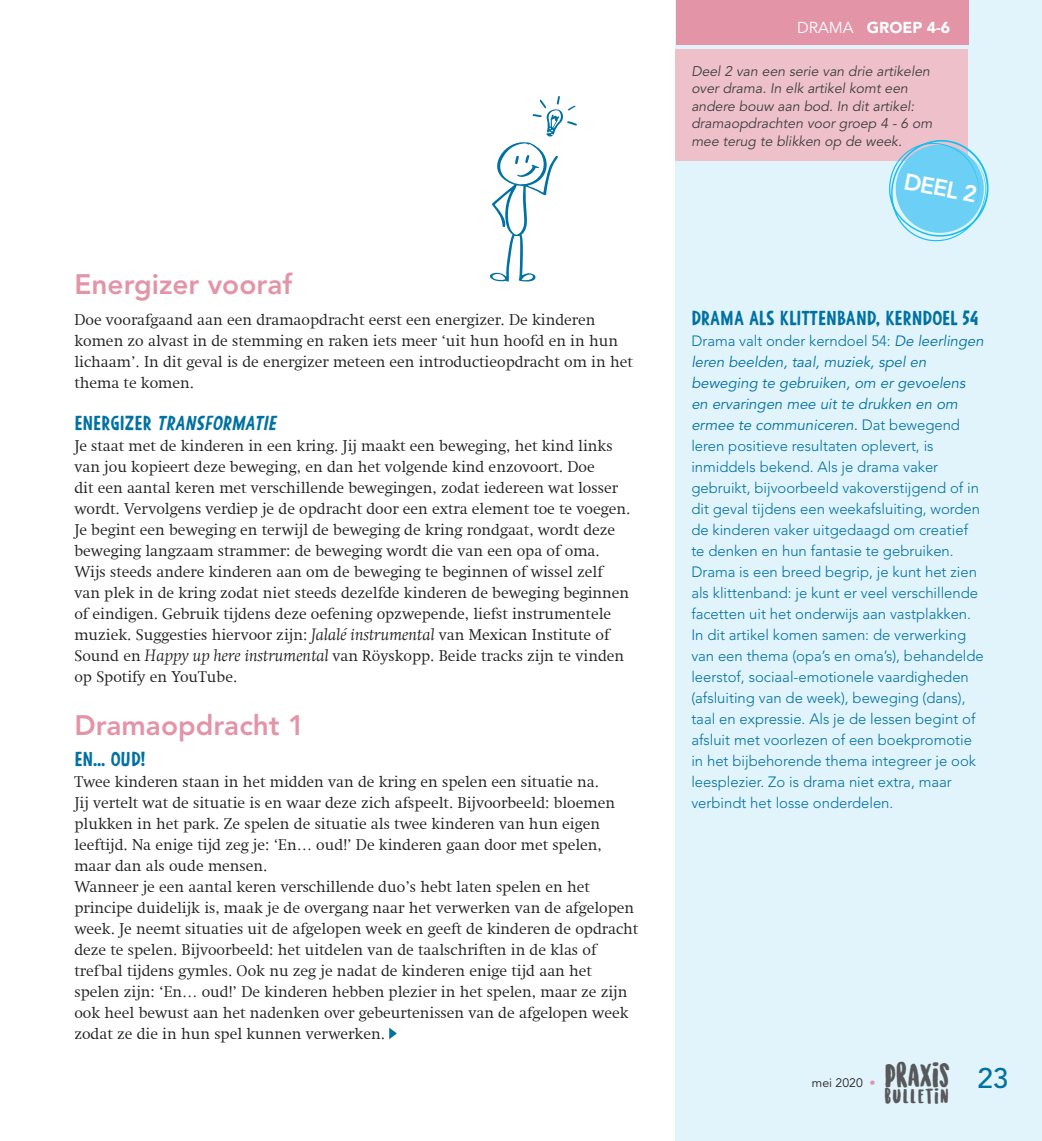
<style>
.page{position:relative;width:1042px;height:1141px;background:#fff}
.page>*{position:absolute;margin:0;border:0;box-sizing:border-box;transform-origin:0 0}
.t1{font:31.15px "Sunrise International";letter-spacing:.02em;color:#57585a}
.artikel_kop_2{font:800 28px "Avenir LT Std";color:#e394a7}
.t2{font:500 28px "Avenir LT Std";color:#0071a3}
.rubriek_lopend{font:800 23.1px "Avenir LT Std";color:#fff}
.artikel_kop{font:700 19.25px "Argone";color:#0071a3}
.artikel_kop-2{font:italic 700 19.25px "Argone";color:#0071a3}
.t3{font:19.25px "Sunrise International";letter-spacing:.1em;color:#57585a}
.artikel_lopend{font:300 15.75px/21px "Swift Com";color:#231f20}
.t4{font:900 15.75px "Avenir LT Std";color:#fff}
.kader{font:300 14.88px/21px "Avenir LT Std";color:#0071a3}
.nav_doel{font:italic 14px/17.5px "Avenir LT Std";color:#3e3e3f}
.rubriek_lopend-2{font:12.25px "Avenir LT Std";color:#231f20}
.s1{font-style:normal}
.s2{font-style:italic;font-size:16.62px}
.s3{font-weight:400}
.s4{font-weight:400;font-style:italic}
.s5{color:#e394a7}
</style>
<div class="page">
<div style="left:676px;top:0;width:366px;height:1141px;background:#e1f3fb"></div>
<div style="left:675px;top:50px;width:292px;height:111px;background:#eec1ca"></div>
<div style="left:676px;top:0;width:292px;height:45px;background:#e394a7"></div>
<svg style="left:889px;top:139px;width:100px;height:103px"></svg>
<svg style="left:389px;top:1028px;width:8px;height:11px"></svg>
<svg style="left:490px;top:96px;width:87px;height:186px"></svg>
<p class="artikel_kop_2" style="left:74px;top:267px;width:219px">Energizer vooraf</p>
<p class="artikel_lopend" style="left:74px;top:310px;width:560px">Doe voorafgaand aan een dramaopdracht eerst een energizer. De kinderen komen zo alvast in de stemming en raken iets meer ‘uit hun hoofd en in hun lichaam’. In dit geval is de energizer meteen een introductieopdracht om in het thema te komen.</p>
<p class="artikel_kop-2" style="left:74px;top:412px;width:207px"><span class="s1">E N E R G I Z E R</span> TRANSFORMATIE</p>
<p class="artikel_lopend" style="left:74px;top:436px;width:557px">Je staat met de kinderen in een kring. Jij maakt een beweging, het kind links van jou kopieert deze beweging, en dan het volgende kind enzovoort. Doe<br>dit een aantal keren met verschillende bewegingen, zodat iedereen wat losser wordt. Vervolgens verdiep je de opdracht door een extra element toe te voegen.<br>Je begint een beweging en terwijl de beweging de kring rondgaat, wordt deze beweging langzaam strammer: de beweging wordt die van een opa of oma.<br>Wijs steeds andere kinderen aan om de beweging te beginnen of wissel zelf van plek in de kring zodat niet steeds dezelfde kinderen de beweging beginnen of eindigen. Gebruik tijdens deze oefening opzwepende, liefst instrumentele muziek. Suggesties hiervoor zijn: <span class="s2">Jalalé instrumental</span> van Mexican Institute of Sound en <span class="s2">Happy up here instrumental</span> van Röyskopp. Beide tracks zijn te vinden op Spotify en YouTube.</p>
<p class="artikel_kop_2" style="left:74px;top:708px;width:232px">Dramaopdracht 1</p>
<p class="artikel_kop" style="left:74px;top:748px;width:72px">EN… OUD!</p>
<p class="artikel_lopend" style="left:74px;top:772px;width:542px">Twee kinderen staan in het midden van de kring en spelen een situatie na.<br>Jij vertelt wat de situatie is en waar deze zich afspeelt. Bijvoorbeeld: bloemen plukken in het park. Ze spelen de situatie als twee kinderen van hun eigen leeftijd. Na enige tijd zeg je: ‘En… oud!’ De kinderen gaan door met spelen, maar dan als oude mensen.</p>
<p class="artikel_lopend" style="left:74px;top:877px;width:565px">Wanneer je een aantal keren verschillende duo’s hebt laten spelen en het principe duidelijk is, maak je de overgang naar het verwerken van de afgelopen week. Je neemt situaties uit de afgelopen week en geeft de kinderen de opdracht deze te spelen. Bijvoorbeeld: het uitdelen van de taalschriften in de klas of trefbal tijdens gymles. Ook nu zeg je nadat de kinderen enige tijd aan het spelen zijn: ‘En… oud!’ De kinderen hebben plezier in het spelen, maar ze zijn ook heel bewust aan het nadenken over gebeurtenissen van de afgelopen week zodat ze die in hun spel kunnen verwerken.</p>
<p class="t4" style="left:797px;top:18px;width:155px"><span class="s3">DRAMA</span> GROEP 4-6</p>
<p class="t4" style="left:927px;top:18px;width:24px">1 8</p>
<p class="nav_doel" style="left:691px;top:63px;width:243px">Deel 2 van een serie van drie artikelen over drama. In elk artikel komt een andere bouw aan bod. In dit artikel: dramaopdrachten voor groep 4 - 6 om mee terug te blikken op de week.</p>
<p class="rubriek_lopend" style="left:907px;top:167px;width:75px;rotate:11deg">DEEL 2</p>
<p class="artikel_kop" style="left:691px;top:307px;width:289px">DRAMA ALS KLITTENBAND, KERNDOEL 54</p>
<p class="kader" style="left:691px;top:331px;width:294px">Drama valt onder kerndoel 54: <span class="s4">De leerlingen leren beelden, taal, muziek, spel en beweging te gebruiken, om er gevoelens en ervaringen mee uit te drukken en om ermee te communiceren.</span> Dat bewegend leren positieve resultaten oplevert, is inmiddels bekend. Als je drama vaker gebruikt, bijvoorbeeld vakoverstijgend of in dit geval tijdens een weekafsluiting, worden de kinderen vaker uitgedaagd om creatief te denken en hun fantasie te gebruiken.</p>
<p class="kader" style="left:691px;top:562px;width:294px">Drama is een breed begrip, je kunt het zien als klittenband: je kunt er veel verschillende facetten uit het onderwijs aan vastplakken.<br>In dit artikel komen samen: de verwerking van een thema (opa’s en oma’s), behandelde leerstof, sociaal-emotionele vaardigheden (afsluiting van de week), beweging (dans), taal en expressie. Als je de lessen begint of afsluit met voorlezen of een boekpromotie in het bijbehorende thema integreer je ook leesplezier. Zo is drama niet extra, maar verbindt het losse onderdelen.</p>
<p class="rubriek_lopend-2" style="left:812px;top:1075px;width:65px">mei 2020 <span class="s5">•</span></p>
<p class="t1" style="left:885px;top:1060px;width:66px">PRAXIS</p>
<p class="t2" style="left:977px;top:1062px;width:33px">23</p>
<p class="t3" style="left:885px;top:1088px;width:65px">BULLETIN</p>
</div>
